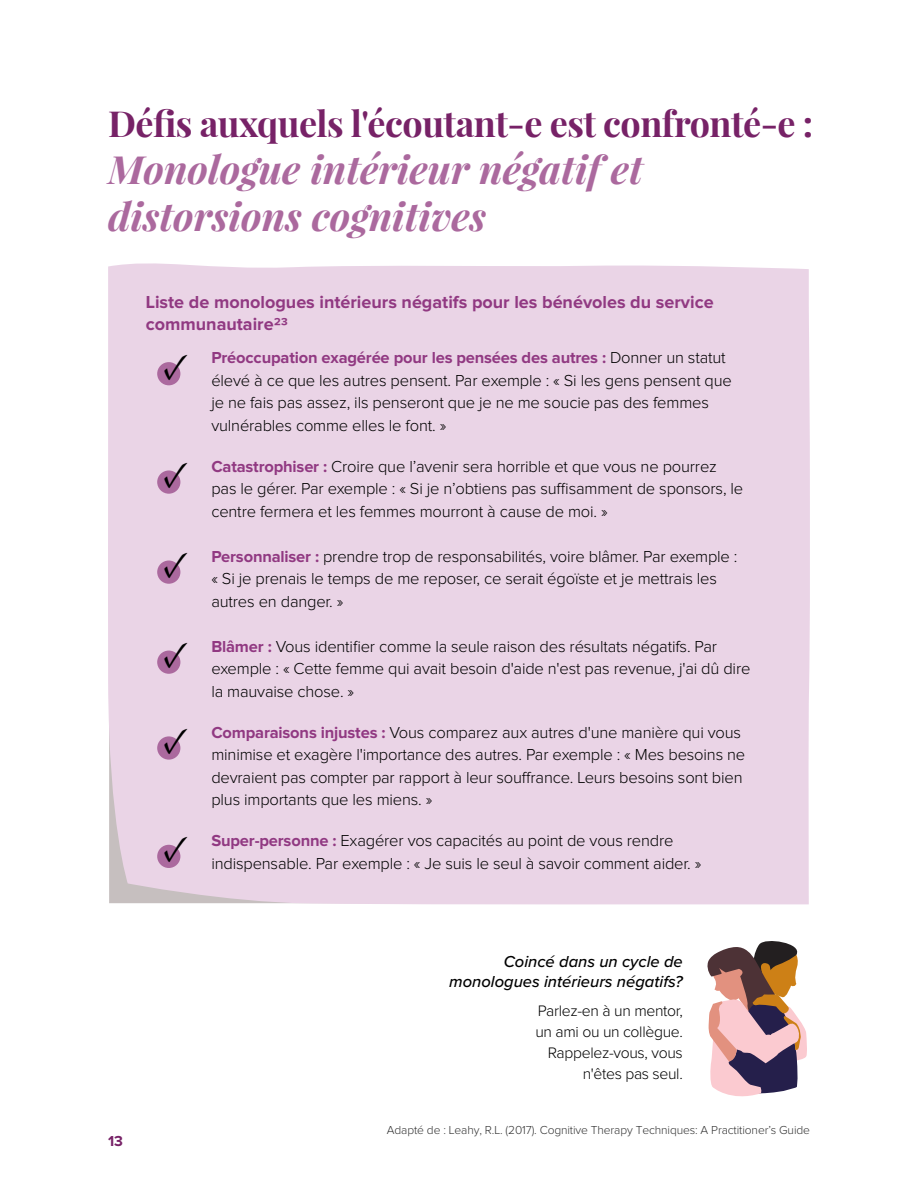
<style>
.page{position:relative;width:918px;height:1188px;background:#fff}
.page>*{position:absolute;margin:0;border:0;box-sizing:border-box;transform-origin:0 0}
.t1{font:italic 700 39px/46.8px "Playfair Display";color:#ab699e}
.t2{font:700 37.5px "Minion Pro";color:#000}
.t3{font:700 36px "Playfair Display";letter-spacing:-.015em;color:#772267}
.t4{font:700 18px/21.6px "Proxima Nova";color:#913982}
.t5{font:300 16.5px/22.5px "Proxima Nova";letter-spacing:-.01em;color:#000}
.t6{font:italic 500 16.5px/19.8px "Proxima Nova";color:#000;text-align:right}
.t7{font:300 15.75px/21px "Proxima Nova";letter-spacing:-.02em;color:#000;text-align:right}
.t8{font:700 15px "Proxima Nova";color:#772267}
.t9{font:300 12px "Proxima Nova";letter-spacing:-.01em;color:#333}
.s1{font-weight:700;color:#913982}
</style>
<div class="page">
<div style="left:108px;top:263px;width:702px;height:641px;background:#ead4e6"></div>
<div style="left:157px;top:362px;width:23px;height:23px;background:#ab699e;border-radius:50%"></div>
<div style="left:157px;top:470px;width:23px;height:24px;background:#ab699e;border-radius:50%"></div>
<div style="left:157px;top:561px;width:23px;height:23px;background:#ab699e;border-radius:50%"></div>
<div style="left:157px;top:651px;width:23px;height:23px;background:#ab699e;border-radius:50%"></div>
<div style="left:157px;top:736px;width:23px;height:24px;background:#ab699e;border-radius:50%"></div>
<div style="left:157px;top:845px;width:23px;height:23px;background:#ab699e;border-radius:50%"></div>
<svg style="left:707px;top:941px;width:100px;height:155px"></svg>
<h3 class="t3" style="left:108px;top:101px;width:707px">Défis auxquels l'écoutant-e est confronté-e :</h3>
<h1 class="t1" style="left:108px;top:145px;width:536px">Monologue intérieur négatif et distorsions cognitives</h1>
<p class="t4" style="left:146px;top:292px;width:569px">Liste de monologues intérieurs négatifs pour les bénévoles du service communautaire23</p>
<p class="t5" style="left:211px;top:347px;width:522px"><span class="s1">Préoccupation exagérée pour les pensées des autres :</span> Donner un statut élevé à ce que les autres pensent. Par exemple : « Si les gens pensent que je ne fais pas assez, ils penseront que je ne me soucie pas des femmes vulnérables comme elles le font. »</p>
<p class="t5" style="left:211px;top:456px;width:533px"><span class="s1">Catastrophiser :</span> Croire que l’avenir sera horrible et que vous ne pourrez pas le gérer. Par exemple : « Si je n’obtiens pas suffisamment de sponsors, le centre fermera et les femmes mourront à cause de moi. »</p>
<p class="t5" style="left:211px;top:546px;width:528px"><span class="s1">Personnaliser :</span> prendre trop de responsabilités, voire blâmer. Par exemple : « Si je prenais le temps de me reposer, ce serait égoïste et je mettrais les autres en danger. »</p>
<p class="t5" style="left:211px;top:636px;width:541px"><span class="s1">Blâmer :</span> Vous identifier comme la seule raison des résultats négatifs. Par exemple : « Cette femme qui avait besoin d'aide n'est pas revenue, j'ai dû dire la mauvaise chose. »</p>
<p class="t5" style="left:211px;top:722px;width:535px"><span class="s1">Comparaisons injustes :</span> Vous comparez aux autres d'une manière qui vous minimise et exagère l'importance des autres. Par exemple : « Mes besoins ne devraient pas compter par rapport à leur souffrance. Leurs besoins sont bien plus importants que les miens. »</p>
<p class="t5" style="left:211px;top:830px;width:492px"><span class="s1">Super-personne :</span> Exagérer vos capacités au point de vous rendre indispensable. Par exemple : « Je suis le seul à savoir comment aider. »</p>
<h2 class="t2" style="left:163px;top:339px;width:27px">✓</h2>
<h2 class="t2" style="left:163px;top:448px;width:27px">✓</h2>
<h2 class="t2" style="left:163px;top:538px;width:27px">✓</h2>
<h2 class="t2" style="left:163px;top:628px;width:27px">✓</h2>
<h2 class="t2" style="left:163px;top:714px;width:27px">✓</h2>
<h2 class="t2" style="left:163px;top:822px;width:27px">✓</h2>
<p class="t8" style="left:108px;top:1134px;width:16px">13</p>
<p class="t6" style="left:449px;top:951px;width:235px">Coincé dans un cycle de monologues intérieurs négatifs?</p>
<p class="t7" style="left:535px;top:1000px;width:149px">Parlez-en à un mentor, un ami ou un collègue.<br>Rappelez-vous, vous n'êtes pas seul.</p>
<p class="t9" style="left:387px;top:1125px;width:425px">Adapté de : Leahy, R.L. (2017). Cognitive Therapy Techniques: A Practitioner’s Guide</p>
</div>
